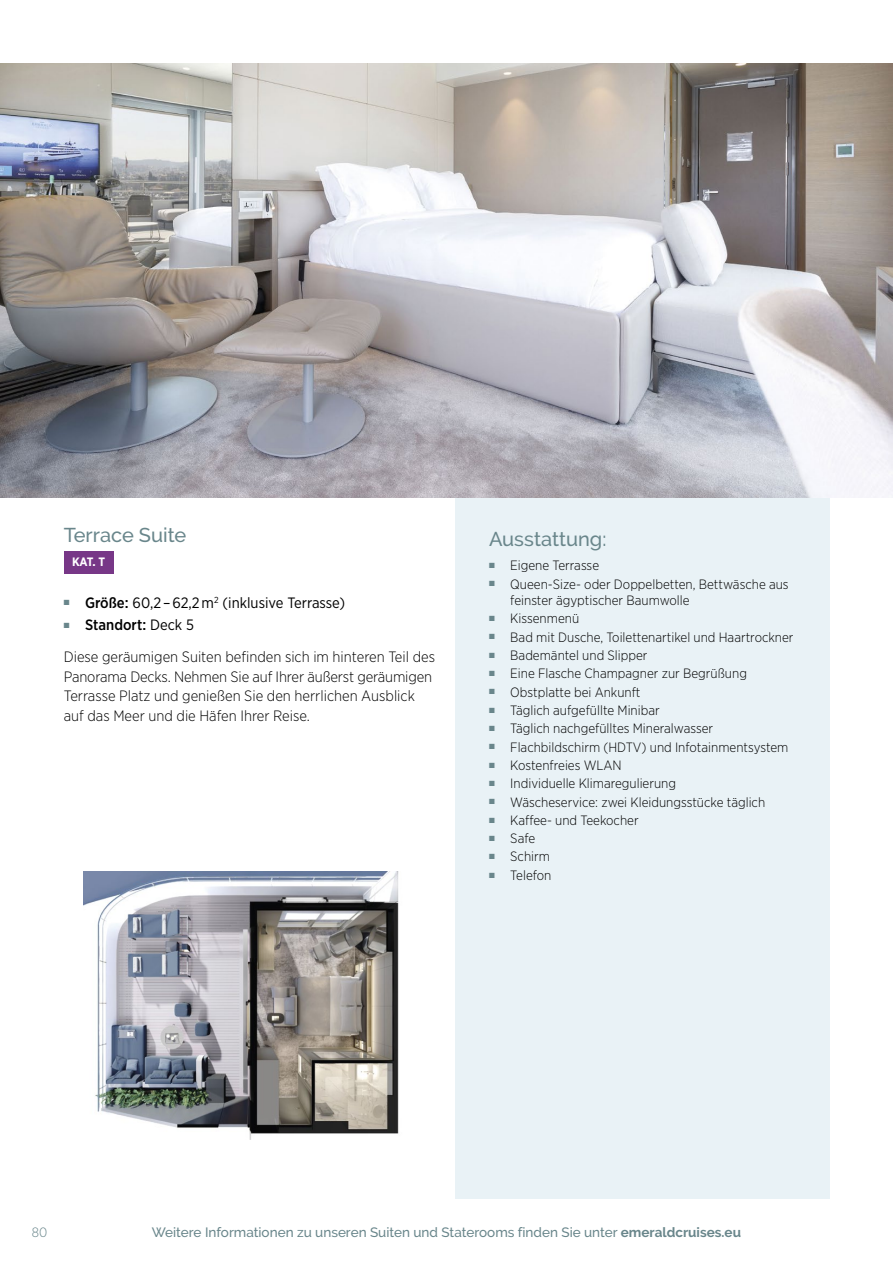
<style>
.page{position:relative;width:893px;height:1263px;background:#fff}
.page>*{position:absolute;margin:0;border:0;box-sizing:border-box;transform-origin:0 0}
.t1{font:500 19.95px "Raleway";color:#69868b}
.t2{font:300 15px/19.5px "Gotham Narrow";color:#000}
.t3{font:15px "Gotham Narrow";color:#000}
.t4{font:300 13.5px/16.2px "Gotham Narrow";color:#000}
.t5{font:500 13.5px "Raleway";color:#69868b}
.t6{font:300 13.5px "Gotham Narrow";color:#69868b}
.t7{font:700 12.15px "Gotham Narrow";color:#fff}
.s1{color:#69868b}
.s2{font-weight:500}
.s3{font-weight:400}
.s4{font-weight:700}
</style>
<div class="page">
<div style="left:455px;top:497px;width:374px;height:702px;background:#e9f2f6"></div>
<img style="left:0;top:64px;width:892px;height:433px">
<img style="left:83px;top:872px;width:316px;height:267px">
<div style="left:64px;top:551px;width:50px;height:23px;background:#773787"></div>
<h1 class="t1" style="left:64px;top:523px;width:124px">Terrace Suite</h1>
<p class="t7" style="left:72px;top:554px;width:35px">KAT. T</p>
<p class="t3" style="left:64px;top:593px;width:283px"><span class="s1">■</span> <span class="s2">Größe:</span> 60,2–62,2m<sup>2</sup> (inklusive Terrasse)</p>
<p class="t2" style="left:64px;top:608px;width:373px;line-height:32.2px"><span class="s1">■</span> <span class="s2">Standort:</span> <span class="s3">Deck 5<br></span>Diese geräumigen Suiten befinden sich im hinteren Teil des</p>
<p class="t2" style="left:64px;top:666px;width:370px">Panorama Decks. Nehmen Sie auf Ihrer äußerst geräumigen<br>Terrasse Platz und genießen Sie den herrlichen Ausblick auf das Meer und die Häfen Ihrer Reise.</p>
<h1 class="t1" style="left:489px;top:527px;width:119px">Ausstattung:</h1>
<p class="t4" style="left:489px;top:557px;width:112px"><sup>■</sup> Eigene Terrasse</p>
<p class="t4" style="left:510px;top:575px;width:280px;text-indent:-21px"><sup>■</sup> Queen-Size- oder Doppelbetten, Bettwäsche aus feinster ägyptischer Baumwolle</p>
<p class="t4" style="left:489px;top:610px;width:92px"><sup>■</sup> Kissenmenü</p>
<p class="t4" style="left:489px;top:628px;width:306px"><sup>■</sup> Bad mit Dusche, Toilettenartikel und Haartrockner</p>
<p class="t4" style="left:489px;top:647px;width:160px"><sup>■</sup> Bademäntel und Slipper</p>
<p class="t4" style="left:489px;top:665px;width:259px"><sup>■</sup> Eine Flasche Champagner zur Begrüßung</p>
<p class="t4" style="left:489px;top:683px;width:153px"><sup>■</sup> Obstplatte bei Ankunft</p>
<p class="t4" style="left:489px;top:702px;width:172px"><sup>■</sup> Täglich aufgefüllte Minibar</p>
<p class="t4" style="left:489px;top:720px;width:226px"><sup>■</sup> Täglich nachgefülltes Mineralwasser</p>
<p class="t4" style="left:489px;top:738px;width:301px"><sup>■</sup> Flachbildschirm (HDTV) und Infotainmentsystem</p>
<p class="t4" style="left:489px;top:757px;width:134px"><sup>■</sup> Kostenfreies WLAN</p>
<p class="t4" style="left:489px;top:775px;width:189px"><sup>■</sup> Individuelle Klimaregulierung</p>
<p class="t4" style="left:489px;top:793px;width:278px"><sup>■</sup> Wäscheservice: zwei Kleidungsstücke täglich</p>
<p class="t4" style="left:489px;top:812px;width:151px"><sup>■</sup> Kaffee- und Teekocher</p>
<p class="t4" style="left:489px;top:830px;width:48px"><sup>■</sup> Safe</p>
<p class="t4" style="left:489px;top:848px;width:63px"><sup>■</sup> Schirm</p>
<p class="t4" style="left:489px;top:867px;width:64px"><sup>■</sup> Telefon</p>
<p class="t6" style="left:32px;top:1224px;width:17px">80</p>
<p class="t5" style="left:152px;top:1224px;width:591px">Weitere Informationen zu unseren Suiten und Staterooms finden Sie unter <span class="s4">emeraldcruises.eu</span></p>
</div>
